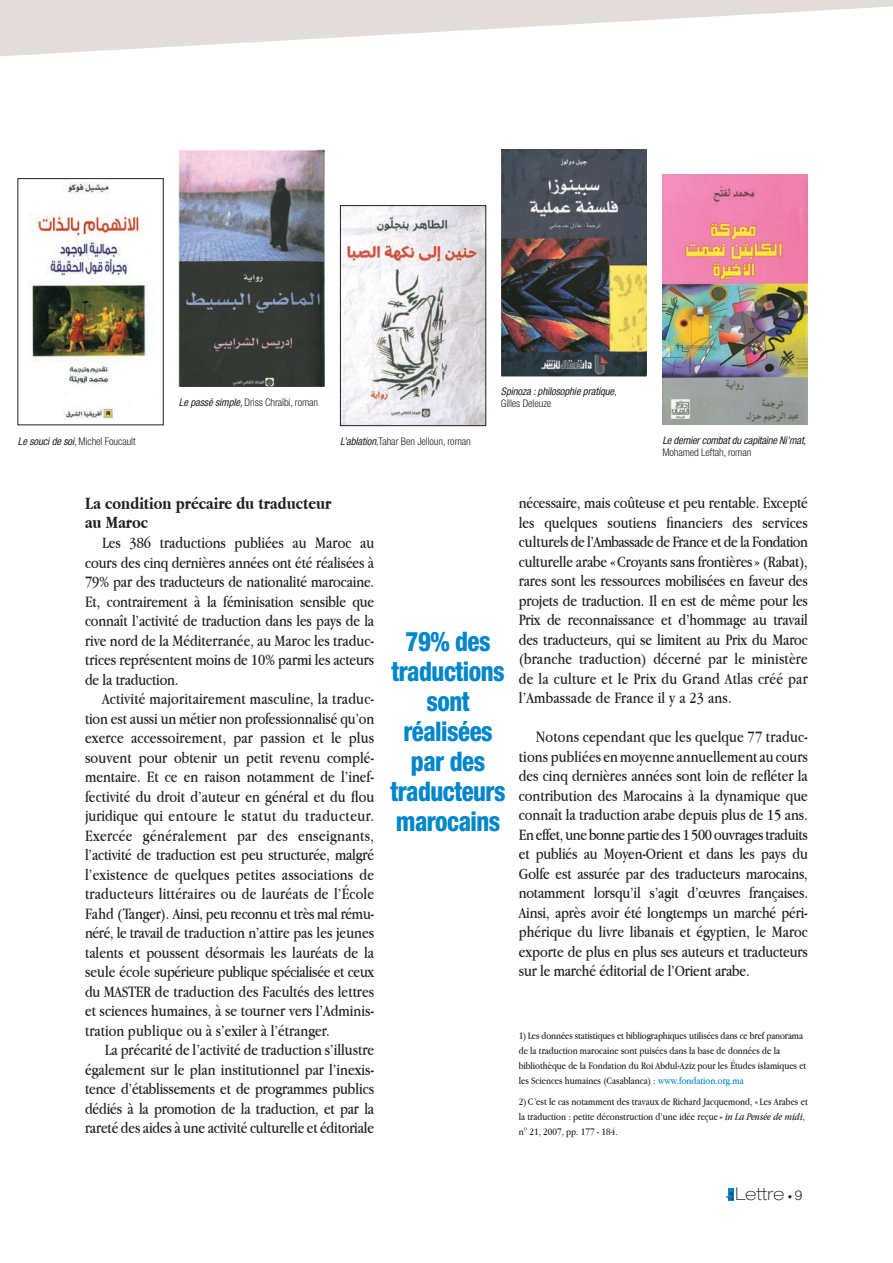
<style>
.page{position:relative;width:893px;height:1263px;background:#fff}
.page>*{position:absolute;margin:0;border:0;box-sizing:border-box;transform-origin:0 0}
.t1{font:800 condensed 27px/30px "Helvetica Neue LT Std";letter-spacing:-.02em;color:#0086cb;text-align:center;scale:.92 1}
.t2{font:700 18px/19.5px "Apple Garamond";color:#231f20}
.t3{font:100 expanded 17.55px "Helvetica Neue LT Std";color:#231f20}
.t4{font:16.5px/19.5px "Apple Garamond";letter-spacing:-.01em;color:#231f20;text-align:justify}
.t5{font:10.5px/15px "Apple Garamond";color:#231f20}
.t6{font:300 condensed 10.5px "Helvetica Neue LT Std";letter-spacing:-.01em;color:#231f20}
.t7{font:italic condensed 10.5px/12px "Helvetica Neue LT Std";letter-spacing:-.01em;color:#231f20}
.s1{font-weight:400;font-style:italic}
.s2{font-weight:300;font-style:normal}
.s3{color:#0086cb}
.s4{font-style:italic}
.s5{font-weight:200;font-stretch:normal;font-size:9px}
.s6{font-weight:300;font-stretch:normal;font-size:13.5px}
</style>
<div class="page">
<div style="left:729px;top:1188px;width:5px;height:12px;background:#0086cb"></div>
<svg style="left:726px;top:1191px;width:8px;height:9px"></svg>
<svg style="left:0;top:0;width:893px;height:56px;fill:#e2ddda"></svg>
<img style="left:179px;top:150px;width:145px;height:237px">
<img style="left:29px;top:183px;width:118px;height:236px">
<img style="left:501px;top:150px;width:146px;height:226px">
<img style="left:342px;top:207px;width:142px;height:217px">
<div style="left:340px;top:205px;width:146px;height:221px;border:1px solid #231f20"></div>
<img style="left:663px;top:174px;width:145px;height:251px">
<p class="t6" style="left:179px;top:397px;width:141px"><span class="s1">Le passé simple,</span> Driss Chraïbi, roman</p>
<p class="t6" style="left:18px;top:436px;width:119px"><span class="s1">Le souci de soi</span>, Michel Foucault</p>
<p class="t6" style="left:340px;top:436px;width:132px"><span class="s1">L’ablation</span>,Tahar Ben Jelloun, roman</p>
<p class="t7" style="left:501px;top:385px;width:117px">Spinoza : philosophie pratique<span class="s2">,<br>Gilles Deleuze</span></p>
<p class="t7" style="left:662px;top:434px;width:145px">Le dernier combat du capitaine Ni’mat,</p>
<p class="t6" style="left:662px;top:446px;width:91px">Mohamed Leftah, roman</p>
<p class="t2" style="left:85px;top:493px;width:248px">La condition précaire du traducteur au Maroc</p>
<p class="t4" style="left:85px;top:533px;width:291px;text-indent:17px">Les 386 traductions publiées au Maroc au cours des cinq dernières années ont été réalisées à 79% par des traducteurs de nationalité marocaine.<br>Et, contrairement à la féminisation sensible que connaît l’activité de traduction dans les pays de la rive nord de la Méditerranée, au Maroc les traduc&shy;trices représentent moins de 10% parmi les acteurs de la traduction.</p>
<p class="t4" style="left:85px;top:689px;width:291px;text-indent:17px">Activité majoritairement masculine, la traduc&shy;tion est aussi un métier non professionnalisé qu’on exerce accessoirement, par passion et le plus souvent pour obtenir un petit revenu complé&shy;mentaire. Et ce en raison notamment de l’inef&shy;fectivité du droit d’auteur en général et du flou juridique qui entoure le statut du traducteur.<br>Exercée généralement par des enseignants, l’activité de traduction est peu structurée, malgré l’existence de quelques petites associations de traducteurs littéraires ou de lauréats de l’École Fahd (Tanger). Ainsi, peu reconnu et très mal rému&shy;néré, le travail de traduction n’attire pas les jeunes talents et poussent désormais les lauréats de la seule école supérieure publique spécialisée et ceux du MASTER de traduction des Facultés des lettres et sciences humaines, à se tourner vers l’Adminis&shy;tration publique ou à s’exiler à l’étranger.</p>
<p class="t4" style="left:85px;top:1040px;width:291px;text-indent:20px">La précarité de l’activité de traduction s’illustre également sur le plan institutionnel par l’inexis&shy;tence d’établissements et de programmes publics dédiés à la promotion de la traduction, et par la rareté des aides à une activité culturelle et éditoriale</p>
<h1 class="t1" style="left:390px;top:626px;width:127px">79% des traductions sont réalisées par des traducteurs marocains</h1>
<p class="t4" style="left:519px;top:493px;width:291px">nécessaire, mais coûteuse et peu rentable. Excepté les quelques soutiens financiers des services culturels de l’Ambassade de France et de la Fondation culturelle arabe «Croyants sans frontières» (Rabat), rares sont les ressources mobilisées en faveur des projets de traduction. Il en est de même pour les Prix de reconnaissance et d’hommage au travail des traducteurs, qui se limitent au Prix du Maroc (branche traduction) décerné par le ministère de la culture et le Prix du Grand Atlas créé par l’Ambassade de France il y a 23 ans.</p>
<p class="t4" style="left:519px;top:727px;width:291px;text-indent:17px">Notons cependant que les quelque 77 traduc&shy;tions publiées en moyenne annuellement au cours des cinq dernières années sont loin de refléter la contribution des Marocains à la dynamique que connaît la traduction arabe depuis plus de 15 ans.<br>En effet, une bonne partie des 1500 ouvrages traduits et publiés au Moyen-Orient et dans les pays du Golfe est assurée par des traducteurs marocains, notamment lorsqu’il s’agit d’œuvres françaises.<br>Ainsi, après avoir été longtemps un marché péri&shy;phérique du livre libanais et égyptien, le Maroc exporte de plus en plus ses auteurs et traducteurs sur le marché éditorial de l’Orient arabe.</p>
<p class="t5" style="left:519px;top:1028px;width:289px">1) Les données statistiques et bibliographiques utilisées dans ce bref panorama de la traduction marocaine sont puisées dans la base de données de la bibliothèque de la Fondation du Roi Abdul-Aziz pour les Études islamiques et les Sciences humaines (Casablanca) : <span class="s3">www.fondation.org.ma</span></p>
<p class="t5" style="left:519px;top:1094px;width:290px">2)C’est le cas notamment des travaux de Richard Jacquemond, « Les Arabes et la traduction : petite déconstruction d’une idée reçue » <span class="s4">in La Pensée de midi</span>, n° 21, 2007, pp. 177 - 184.</p>
<p class="t3" style="left:736px;top:1183px;width:68px">Lettre <span class="s5">•</span> <span class="s6">9</span></p>
</div>
